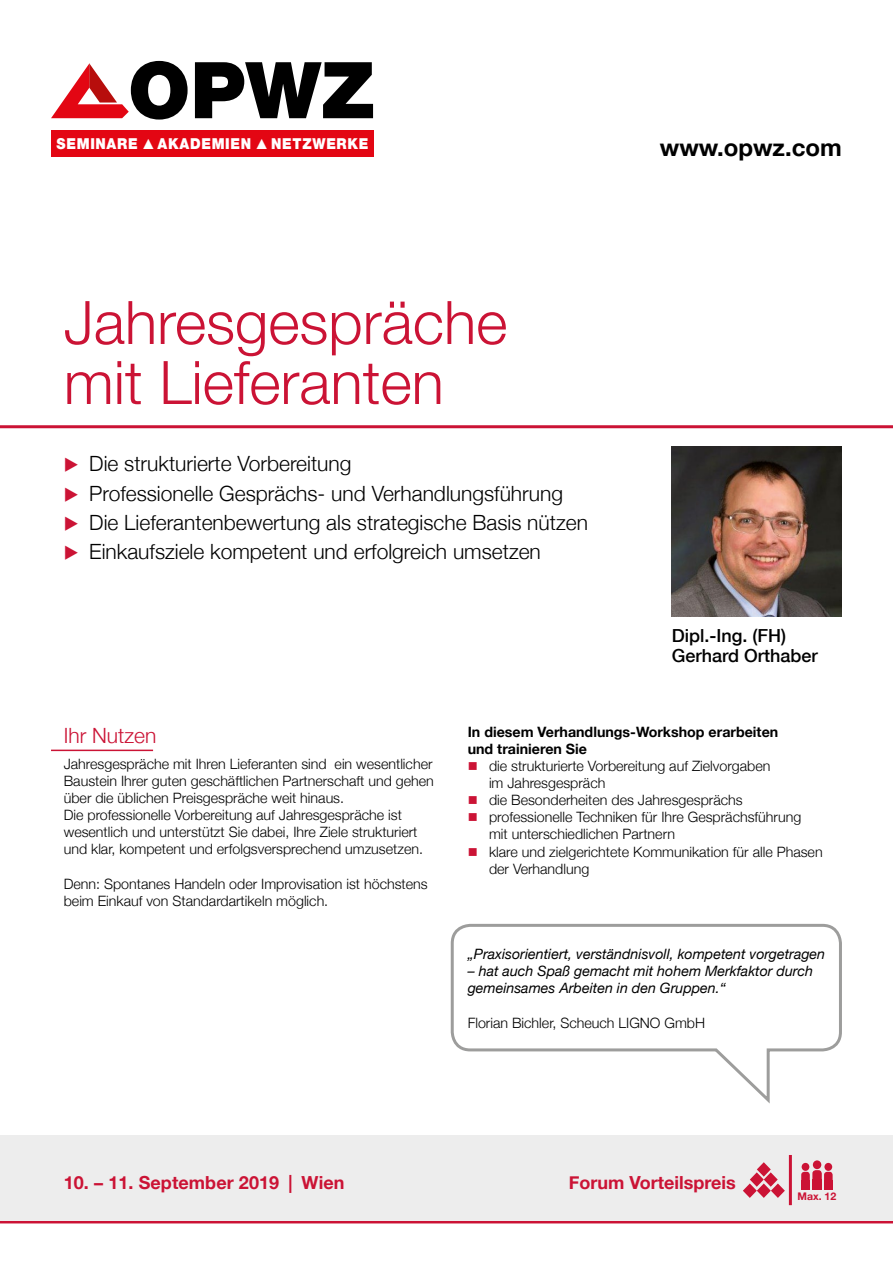
<style>
.page{position:relative;width:893px;height:1263px;background:#fff}
.page>*{position:absolute;margin:0;border:0;box-sizing:border-box;transform-origin:0 0}
.t1{font:900 78.45px "Helvetica Neue";color:#000}
.t2{font:300 60px/60px "Helvetica Neue";color:#cb1335}
.t3{font:700 24px "Helvetica Neue";color:#000}
.t4{font:300 21px/29.4px "Helvetica Neue";color:#000}
.t5{font:300 21px "Helvetica Neue";color:#cb1335}
.t6{font:700 18px "Helvetica Neue";letter-spacing:.005em;color:#cb1335}
.t7{font:500 18px/19.5px "Helvetica Neue";color:#000}
.t8{font:900 15.15px "Helvetica Neue";letter-spacing:.05em;color:#fff;scale:.9 1}
.t9{font:300 14.25px/17.1px "Helvetica Neue";color:#000}
.t10{font:italic 14.25px/17.1px "Helvetica Neue";color:#000}
.t11{font:700 14.25px/17.1px "Helvetica Neue";color:#000}
.t12{font:700 10.5px "Helvetica Neue";color:#cb1335}
.s1{color:#cb1335}
</style>
<div class="page">
<hr style="left:0;top:1220px;width:893px;height:3px;background:#cb1335">
<hr style="left:0;top:425px;width:893px;height:3px;background:#cb1335">
<div style="left:51px;top:130px;width:322px;height:26px;background:#e30613"></div>
<svg style="left:51px;top:63px;width:78px;height:55px"></svg>
<img style="left:672px;top:446px;width:170px;height:171px">
<hr style="left:51px;top:750px;width:102px;height:1px;background:#cb1335">
<svg style="left:450px;top:923px;width:392px;height:181px"></svg>
<div style="left:0;top:1135px;width:506px;height:85px;background:#ededed"></div>
<div style="left:506px;top:1135px;width:387px;height:85px;background:#ededed"></div>
<hr style="left:789px;top:1155px;width:3px;height:50px;background:#cb1335">
<svg style="left:743px;top:1162px;width:42px;height:36px"></svg>
<div style="left:801px;top:1172px;width:9px;height:17px;background:#cb1335;border-radius:3px"></div>
<div style="left:802px;top:1163px;width:7px;height:8px;background:#cb1335;border-radius:50%"></div>
<div style="left:801px;top:1180px;width:9px;height:9px;background:#cb1335"></div>
<div style="left:812px;top:1170px;width:10px;height:19px;background:#cb1335;border-radius:3px"></div>
<div style="left:813px;top:1160px;width:8px;height:9px;background:#cb1335;border-radius:50%"></div>
<div style="left:812px;top:1179px;width:10px;height:10px;background:#cb1335"></div>
<div style="left:824px;top:1172px;width:9px;height:17px;background:#cb1335;border-radius:3px"></div>
<div style="left:824px;top:1163px;width:8px;height:8px;background:#cb1335;border-radius:50%"></div>
<div style="left:824px;top:1180px;width:9px;height:9px;background:#cb1335"></div>
<h1 class="t1" style="left:128px;top:43px;width:248px">OPWZ</h1>
<p class="t8" style="left:158px;top:134px;width:106px">AKADEMIEN</p>
<p class="t8" style="left:271px;top:134px;width:110px">NETZWERKE</p>
<p class="t8" style="left:57px;top:134px;width:92px">SEMINARE</p>
<h2 class="t2" style="left:64px;top:291px;width:445px">Jahresgespräche mit Lieferanten</h2>
<h3 class="t4" style="left:64px;top:448px;width:526px"><span class="s1">▶</span> Die strukturierte Vorbereitung<br><span class="s1">▶</span> Professionelle Gesprächs- und Verhandlungsführung<br><span class="s1">▶</span> Die Lieferantenbewertung als strategische Basis nützen <span class="s1">▶</span> Einkaufsziele kompetent und erfolgreich umsetzen</h3>
<h3 class="t3" style="left:660px;top:133px;width:184px">www.opwz.com</h3>
<p class="t7" style="left:672px;top:626px;width:148px">Dipl.-Ing. (FH)<br>Gerhard Orthaber</p>
<h3 class="t5" style="left:64px;top:723px;width:94px">Ihr Nutzen</h3>
<p class="t9" style="left:64px;top:755px;width:372px">Jahresgespräche mit Ihren Lieferanten sind ein wesentlicher Baustein Ihrer guten geschäftlichen Partnerschaft und gehen über die üblichen Preisgespräche weit hinaus.<br>Die professionelle Vorbereitung auf Jahresgespräche ist wesentlich und unterstützt Sie dabei, Ihre Ziele strukturiert und klar, kompetent und erfolgsversprechend umzusetzen.</p>
<p class="t9" style="left:64px;top:875px;width:365px">Denn: Spontanes Handeln oder Improvisation ist höchstens beim Einkauf von Standardartikeln möglich.</p>
<p class="t11" style="left:468px;top:723px;width:312px">In diesem Verhandlungs-Workshop erarbeiten und trainieren Sie</p>
<p class="t9" style="left:489px;top:757px;width:283px;text-indent:-21px"><span class="s1">■</span> die strukturierte Vorbereitung auf Zielvorgaben im Jahresgespräch</p>
<p class="t9" style="left:468px;top:791px;width:276px"><span class="s1">■</span> die Besonderheiten des Jahresgesprächs</p>
<p class="t9" style="left:489px;top:808px;width:314px;text-indent:-21px"><span class="s1">■</span> professionelle Techniken für Ihre Gesprächsführung mit unterschiedlichen Partnern</p>
<p class="t9" style="left:489px;top:843px;width:335px;text-indent:-21px"><span class="s1">■</span> klare und zielgerichtete Kommunikation für alle Phasen der Verhandlung</p>
<p class="t10" style="left:468px;top:945px;width:359px">„Praxisorientiert, verständnisvoll, kompetent vorgetragen</p>
<p class="t10" style="left:468px;top:962px;width:347px">– hat auch Spaß gemacht mit hohem Merkfaktor durch gemeinsames Arbeiten in den Gruppen.“</p>
<p class="t9" style="left:468px;top:1014px;width:239px">Florian Bichler, Scheuch LIGNO GmbH</p>
<p class="t6" style="left:64px;top:1171px;width:282px">10. – 11. September 2019 | Wien</p>
<p class="t6" style="left:569px;top:1171px;width:168px">Forum Vorteilspreis</p>
<p class="t12" style="left:798px;top:1189px;width:40px">Max. 12</p>
</div>
